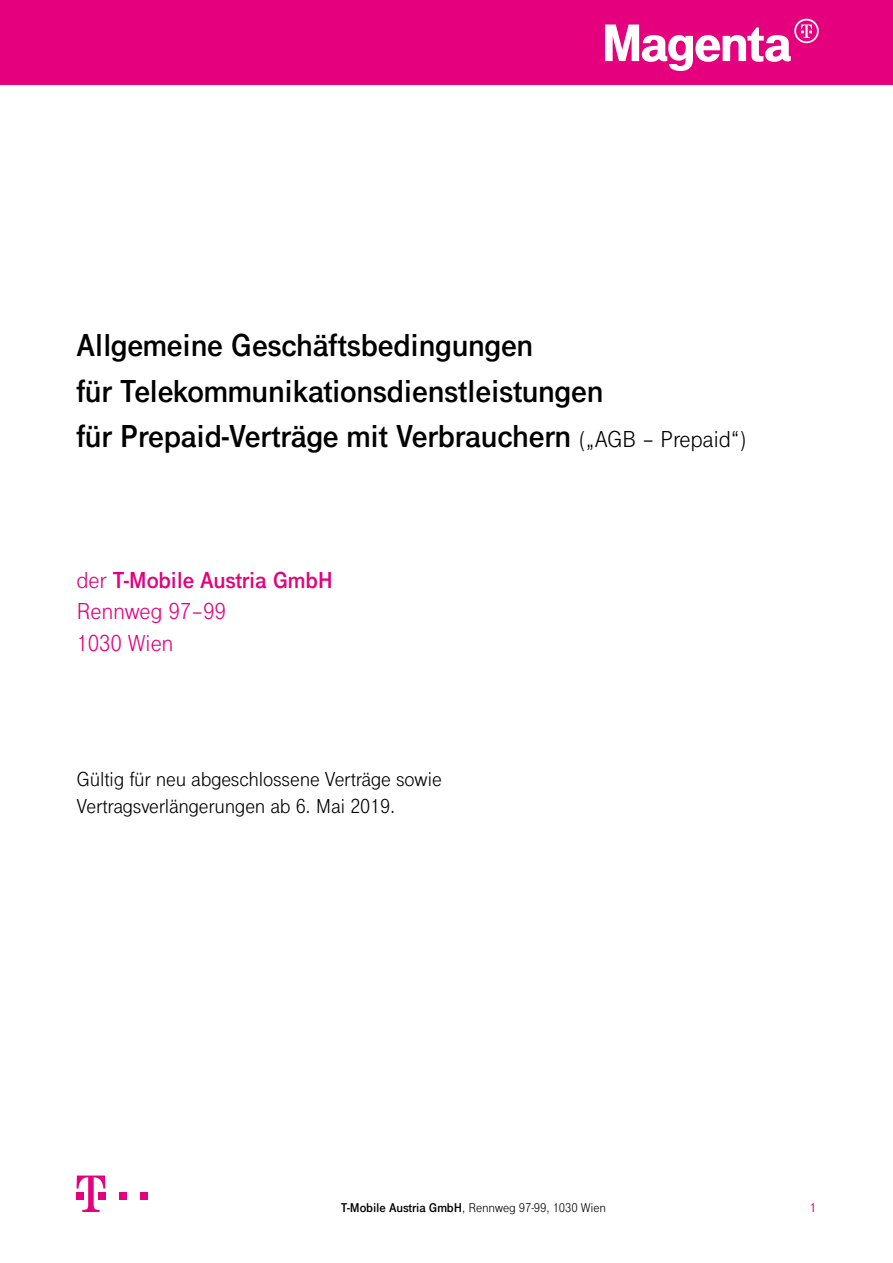
<style>
.page{position:relative;width:893px;height:1263px;background:#fff}
.page>*{position:absolute;margin:0;border:0;box-sizing:border-box;transform-origin:0 0}
.t1{font:700 33px/45px "Tele Grotesk Next AT";letter-spacing:-.01em;color:#000}
.t2{font:24px/31.5px "Tele Grotesk Next AT";letter-spacing:-.01em;color:#e5007d}
.t3{font:21px/27px "Tele Grotesk Next AT";letter-spacing:-.01em;color:#000}
.t4{font:500 13.5px "Tele Grotesk Next AT";color:#e5007d}
.t5{font:13.2px "Tele Grotesk Next AT";letter-spacing:-.01em;color:#000}
.s1{font-weight:400;font-size:24px}
.s2{font-weight:700}
</style>
<div class="page">
<div style="left:0;top:0;width:893px;height:85px;background:#e5007d"></div>
<svg style="left:605px;top:19px;width:214px;height:52px"></svg>
<svg style="left:77px;top:1175px;width:28px;height:37px"></svg>
<div style="left:98px;top:1192px;width:7px;height:8px;background:#e5007d"></div>
<div style="left:120px;top:1192px;width:7px;height:8px;background:#e5007d"></div>
<div style="left:141px;top:1192px;width:7px;height:8px;background:#e5007d"></div>
<p class="t1" style="left:77px;top:328px;width:671px">Allgemeine Geschäftsbedingungen<br>für Telekommunikationsdienstleistungen<br>für Prepaid-Verträge mit Verbrauchern <span class="s1">(„AGB – Prepaid“)</span></p>
<p class="t2" style="left:77px;top:567px;width:258px">der <span class="s2">T-Mobile Austria GmbH<br></span>Rennweg 97–99<br>1030 Wien</p>
<p class="t3" style="left:77px;top:768px;width:367px">Gültig für neu abgeschlossene Verträge sowie<br>Vertragsverlängerungen ab 6. Mai 2019.</p>
<p class="t5" style="left:341px;top:1200px;width:267px"><span class="s2">T-Mobile Austria GmbH</span>, Rennweg 97-99, 1030 Wien</p>
<p class="t4" style="left:810px;top:1200px;width:8px">1</p>
</div>
